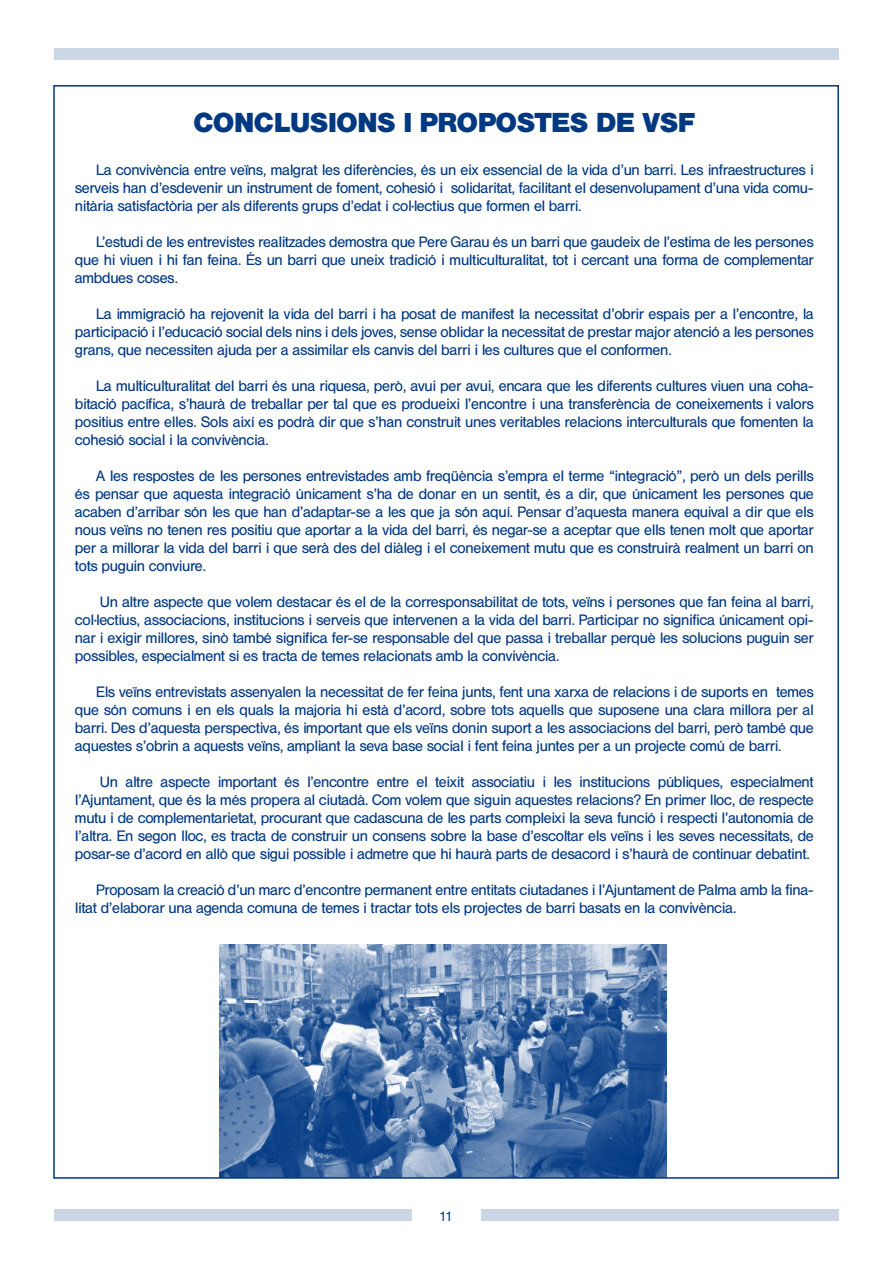
<style>
.page{position:relative;width:893px;height:1263px;background:#fff}
.page>*{position:absolute;margin:0;border:0;box-sizing:border-box;transform-origin:0 0}
.t1{font:27px "Hel Bol";color:#003882}
.t2{font:15px/18px "Hel Reg";color:#003882;text-align:justify}
.t3{font:13.5px "Hel Reg";color:#003882}
</style>
<div class="page">
<div style="left:54px;top:48px;width:785px;height:12px;background:#ccd7e6"></div>
<div style="left:54px;top:1209px;width:358px;height:12px;background:#ccd7e6"></div>
<div style="left:481px;top:1209px;width:358px;height:12px;background:#ccd7e6"></div>
<img style="left:219px;top:944px;width:448px;height:232px">
<h1 class="t1" style="left:194px;top:106px;width:503px">CONCLUSIONS I PROPOSTES DE VSF</h1>
<p class="t2" style="left:75px;top:161px;width:740px;text-indent:21px">La convivència entre veïns, malgrat les diferències, és un eix essencial de la vida d’un barri. Les infraestructures i serveis han d’esdevenir un instrument de foment, cohesió i solidaritat, facilitant el desenvolupament d’una vida comu&shy;nitària satisfactòria per als diferents grups d’edat i col·lectius que formen el barri.</p>
<p class="t2" style="left:75px;top:233px;width:740px;text-indent:21px">L’estudi de les entrevistes realitzades demostra que Pere Garau és un barri que gaudeix de l’estima de les persones que hi viuen i hi fan feina. És un barri que uneix tradició i multiculturalitat, tot i cercant una forma de complementar ambdues coses.</p>
<p class="t2" style="left:75px;top:305px;width:740px;text-indent:21px">La immigració ha rejovenit la vida del barri i ha posat de manifest la necessitat d’obrir espais per a l’encontre, la participació i l’educació social dels nins i dels joves, sense oblidar la necessitat de prestar major atenció a les persones grans, que necessiten ajuda per a assimilar els canvis del barri i les cultures que el conformen.</p>
<p class="t2" style="left:75px;top:377px;width:740px;text-indent:21px">La multiculturalitat del barri és una riquesa, però, avui per avui, encara que les diferents cultures viuen una coha&shy;bitació pacífica, s’haurà de treballar per tal que es produeixi l’encontre i una transferència de coneixements i valors positius entre elles. Sols així es podrà dir que s’han construit unes veritables relacions interculturals que fomenten la cohesió social i la convivència.</p>
<p class="t2" style="left:75px;top:467px;width:740px;text-indent:21px">A les respostes de les persones entrevistades amb freqüència s’empra el terme “integració”, però un dels perills és pensar que aquesta integració únicament s’ha de donar en un sentit, és a dir, que únicament les persones que acaben d’arribar són les que han d’adaptar-se a les que ja són aquí. Pensar d’aquesta manera equival a dir que els nous veïns no tenen res positiu que aportar a la vida del barri, és negar-se a aceptar que ells tenen molt que aportar per a millorar la vida del barri i que serà des del diàleg i el coneixement mutu que es construirà realment un barri on tots puguin conviure.</p>
<p class="t2" style="left:75px;top:593px;width:740px;text-indent:21px">U n altre aspecte que volem destacar és el de la corresponsabilitat de tots, veïns i persones que fan feina al barri, col·lectius, associacions, institucions i serveis que intervenen a la vida del barri. Participar no significa únicament opi&shy;nar i exigir millores, sinò també significa fer-se responsable del que passa i treballar perquè les solucions puguin ser possibles, especialment si es tracta de temes relacionats amb la convivència.</p>
<p class="t2" style="left:75px;top:683px;width:740px;text-indent:21px">Els veïns entrevistats assenyalen la necessitat de fer feina junts, fent una xarxa de relacions i de suports en temes que són comuns i en els quals la majoria hi està d’acord, sobre tots aquells que suposene una clara millora per al barri. Des d’aquesta perspectiva, és important que els veïns donin suport a les associacions del barri, però també que aquestes s’obrin a aquests veïns, ampliant la seva base social i fent feina juntes per a un projecte comú de barri.</p>
<p class="t2" style="left:75px;top:773px;width:740px;text-indent:21px">U n altre aspecte important és l’encontre entre el teixit associatiu i les institucions públiques, especialment l’Ajuntament, que és la més propera al ciutadà. Com volem que siguin aquestes relacions? En primer lloc, de respecte mutu i de complementarietat, procurant que cadascuna de les parts compleixi la seva funció i respecti l’autonomia de l’altra. En segon lloc, es tracta de construir un consens sobre la base d’escoltar els veïns i les seves necessitats, de posar-se d’acord en allò que sigui possible i admetre que hi haurà parts de desacord i s’haurà de continuar debatint.</p>
<p class="t2" style="left:75px;top:881px;width:740px;text-indent:21px">Proposam la creació d’un marc d’encontre permanent entre entitats ciutadanes i l’Ajuntament de Palma amb la fina&shy;litat d’elaborar una agenda comuna de temes i tractar tots els projectes de barri basats en la convivència.</p>
<p class="t3" style="left:439px;top:1208px;width:15px">11</p>
</div>
